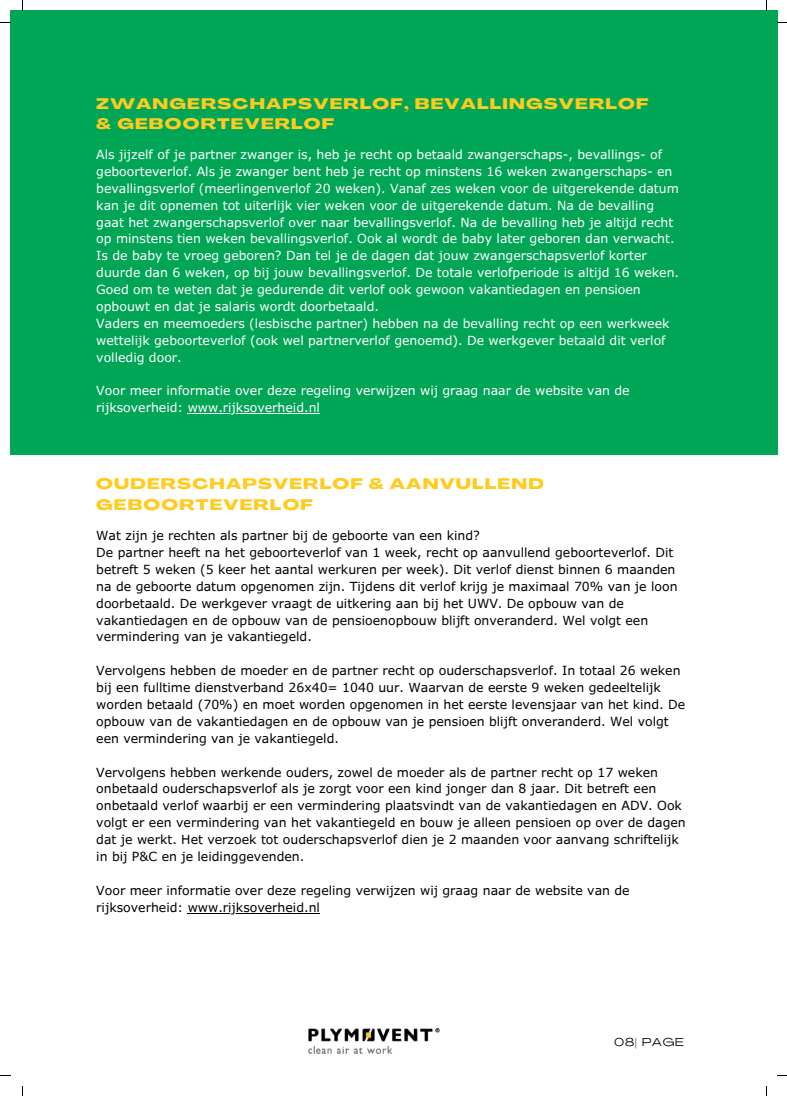
<style>
.page{position:relative;width:787px;height:1096px;background:#fff}
.page>*{position:absolute;margin:0;border:0;box-sizing:border-box;transform-origin:0 0}
.t1{font:800 15px/20.6px "Agrandir Grand";letter-spacing:.08em;color:#ffcb1f}
.t2{font:12.5px/16.9px "Verdana Pro";color:#000}
.t3{font:12.5px/16.9px "Verdana Pro";color:#fff}
.t4{font:11.25px "Agrandir Grand";letter-spacing:.08em;color:#000}
</style>
<div class="page">
<div style="left:10px;top:10px;width:767px;height:445px;background:#00a555"></div>
<hr style="left:188px;top:912px;width:132px;height:1px;background:#000">
<hr style="left:188px;top:413px;width:132px;height:1px;background:#fff">
<img style="left:309px;top:1028px;width:130px;height:25px">
<p class="t1" style="left:96px;top:94px;width:554px">ZWANGERSCHAPSVERLOF, BEVALLINGSVERLOF &amp; GEBOORTEVERLOF</p>
<p class="t3" style="left:96px;top:145px;width:584px">Als jijzelf of je partner zwanger is, heb je recht op betaald zwangerschaps-, bevallings- of geboorteverlof. Als je zwanger bent heb je recht op minstens 16 weken zwangerschaps- en bevallingsverlof (meerlingenverlof 20 weken). Vanaf zes weken voor de uitgerekende datum kan je dit opnemen tot uiterlijk vier weken voor de uitgerekende datum. Na de bevalling gaat het zwangerschapsverlof over naar bevallingsverlof. Na de bevalling heb je altijd recht op minstens tien weken bevallingsverlof. Ook al wordt de baby later geboren dan verwacht.<br>Is de baby te vroeg geboren? Dan tel je de dagen dat jouw zwangerschapsverlof korter duurde dan 6 weken, op bij jouw bevallingsverlof. De totale verlofperiode is altijd 16 weken.<br>Goed om te weten dat je gedurende dit verlof ook gewoon vakantiedagen en pensioen opbouwt en dat je salaris wordt doorbetaald.</p>
<p class="t3" style="left:96px;top:314px;width:575px">Vaders en meemoeders (lesbische partner) hebben na de bevalling recht op een werkweek wettelijk geboorteverlof (ook wel partnerverlof genoemd). De werkgever betaald dit verlof volledig door.</p>
<p class="t3" style="left:96px;top:382px;width:535px">Voor meer informatie over deze regeling verwijzen wij graag naar de website van de rijksoverheid: www.rijksoverheid.nl</p>
<h2 class="t1" style="left:96px;top:475px;width:449px">OUDERSCHAPSVERLOF &amp; AANVULLEND<br>GEBOORTEVERLOF</h2>
<h1 class="t2" style="left:96px;top:526px;width:385px">Wat zijn je rechten als partner bij de geboorte van een kind?</h1>
<p class="t2" style="left:96px;top:543px;width:583px">De partner heeft na het geboorteverlof van 1 week, recht op aanvullend geboorteverlof. Dit betreft 5 weken (5 keer het aantal werkuren per week). Dit verlof dienst binnen 6 maanden na de geboorte datum opgenomen zijn. Tijdens dit verlof krijg je maximaal 70% van je loon doorbetaald. De werkgever vraagt de uitkering aan bij het UWV. De opbouw van de vakantiedagen en de opbouw van de pensioenopbouw blijft onveranderd. Wel volgt een vermindering van je vakantiegeld.</p>
<p class="t2" style="left:96px;top:661px;width:590px">Vervolgens hebben de moeder en de partner recht op ouderschapsverlof. In totaal 26 weken bij een fulltime dienstverband 26x40= 1040 uur. Waarvan de eerste 9 weken gedeeltelijk worden betaald (70%) en moet worden opgenomen in het eerste levensjaar van het kind. De opbouw van de vakantiedagen en de opbouw van je pensioen blijft onveranderd. Wel volgt een vermindering van je vakantiegeld.</p>
<p class="t2" style="left:96px;top:763px;width:591px">Vervolgens hebben werkende ouders, zowel de moeder als de partner recht op 17 weken onbetaald ouderschapsverlof als je zorgt voor een kind jonger dan 8 jaar. Dit betreft een onbetaald verlof waarbij er een vermindering plaatsvindt van de vakantiedagen en ADV. Ook volgt er een vermindering van het vakantiegeld en bouw je alleen pensioen op over de dagen dat je werkt. Het verzoek tot ouderschapsverlof dien je 2 maanden voor aanvang schriftelijk in bij P&amp;C en je leidinggevenden.</p>
<h1 class="t2" style="left:96px;top:881px;width:535px">Voor meer informatie over deze regeling verwijzen wij graag naar de website van de rijksoverheid: www.rijksoverheid.nl</h1>
<p class="t4" style="left:614px;top:1037px;width:71px">08| PAGE</p>
</div>
